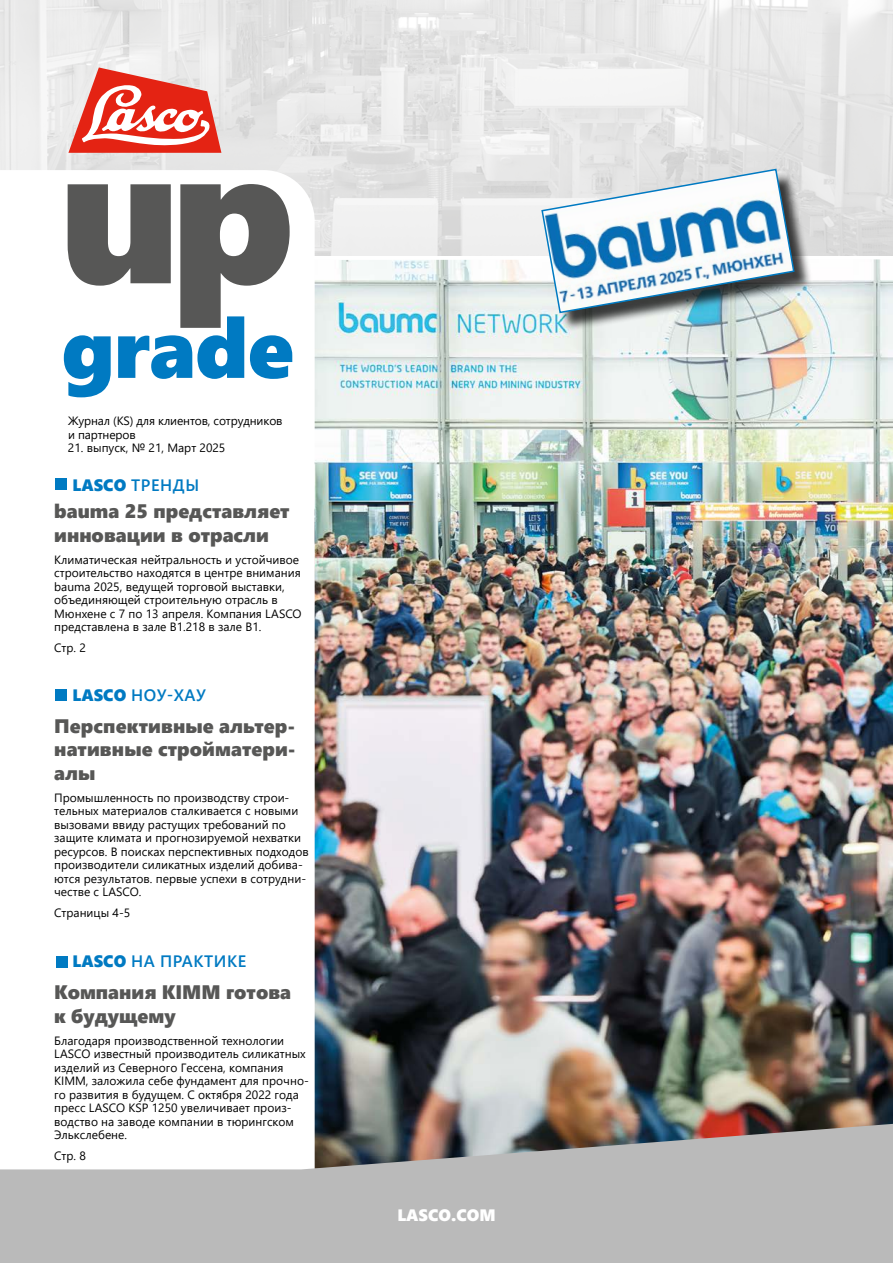
<style>
.page{position:relative;width:893px;height:1263px;background:#fff}
.page>*{position:absolute;margin:0;border:0;box-sizing:border-box;transform-origin:0 0}
.t1{font:19.5px/23.4px "Segoe UI Black";color:#575756}
.t2{font:600 16.5px "Segoe UI";letter-spacing:.035em;color:#007ac2}
.t3{font:16.5px "Segoe UI Black";color:#fff}
.t4{font:12px/13.5px "Segoe UI";color:#000}
.s1{font-family:"Segoe UI Black";font-weight:400}
</style>
<div class="page">
<img style="left:315px;top:259px;width:578px;height:865px">
<img style="left:0;top:0;width:893px;height:256px">
<svg style="left:0;top:170px;width:315px;height:954px"></svg>
<svg style="left:0;top:1124px;width:893px;height:139px;background:#b9b8b8"></svg>
<div style="left:56px;top:478px;width:11px;height:12px;background:#007ac2"></div>
<div style="left:56px;top:689px;width:11px;height:12px;background:#007ac2"></div>
<div style="left:56px;top:956px;width:11px;height:11px;background:#007ac2"></div>
<svg style="left:64px;top:184px;width:228px;height:213px"></svg>
<svg style="left:68px;top:67px;width:153px;height:86px"></svg>
<div style="left:544px;top:171px;width:268px;height:160px;background:#000;opacity:.75"></div>
<svg style="left:540px;top:168px;width:255px;height:146px"></svg>
<p class="t4" style="left:68px;top:413px;width:216px">Журнал (KS) для клиентов, сотрудников и партнеров</p>
<p class="t4" style="left:68px;top:440px;width:159px">21. выпуск, № 21, Март 2025</p>
<h2 class="t2" style="left:73px;top:469px;width:128px"><span class="s1">LASCO</span> ТРЕНДЫ</h2>
<h1 class="t1" style="left:54px;top:498px;width:237px">bauma 25 представляет инновации в отрасли</h1>
<p class="t4" style="left:54px;top:551px;width:249px">Климатическая нейтральность и устойчивое строительство находятся в центре внимания bauma 2025, ведущей торговой выставки, объединяющей строительную отрасль в Мюнхене с 7 по 13 апреля. Компания LASCO представлена в зале B1.218 в зале B1.</p>
<p class="t4" style="left:54px;top:640px;width:33px">Стр. 2</p>
<h2 class="t2" style="left:73px;top:679px;width:135px"><span class="s1">LASCO</span> НОУ-ХАУ</h2>
<h1 class="t1" style="left:54px;top:713px;width:243px;text-align:justify">Перспективные альтер&shy;нативные стройматери&shy;алы</h1>
<p class="t4" style="left:54px;top:789px;width:256px">Промышленность по производству строи&shy;тельных материалов сталкивается с новыми вызовами ввиду растущих требований по защите климата и прогнозируемой нехватки ресурсов. В поисках перспективных подходов производители силикатных изделий добива&shy;ются результатов. первые успехи в сотрудни&shy;честве с LASCO.</p>
<p class="t4" style="left:54px;top:905px;width:78px">Страницы 4-5</p>
<h2 class="t2" style="left:73px;top:946px;width:175px"><span class="s1">LASCO</span> НА ПРАКТИКЕ</h2>
<h1 class="t1" style="left:54px;top:979px;width:238px">Компания KIMM готова к будущему</h1>
<p class="t4" style="left:54px;top:1032px;width:256px">Благодаря производственной технологии LASCO известный производитель силикатных изделий из Северного Гессена, компания KIMM, заложила себе фундамент для прочно&shy;го развития в будущем. С октября 2022 года пресс LASCO KSP 1250 увеличивает произ&shy;водство на заводе компании в тюрингском Элькслебене.</p>
<p class="t4" style="left:54px;top:1148px;width:33px">Стр. 8</p>
<h2 class="t3" style="left:397px;top:1203px;width:100px">LASCO.COM</h2>
</div>
